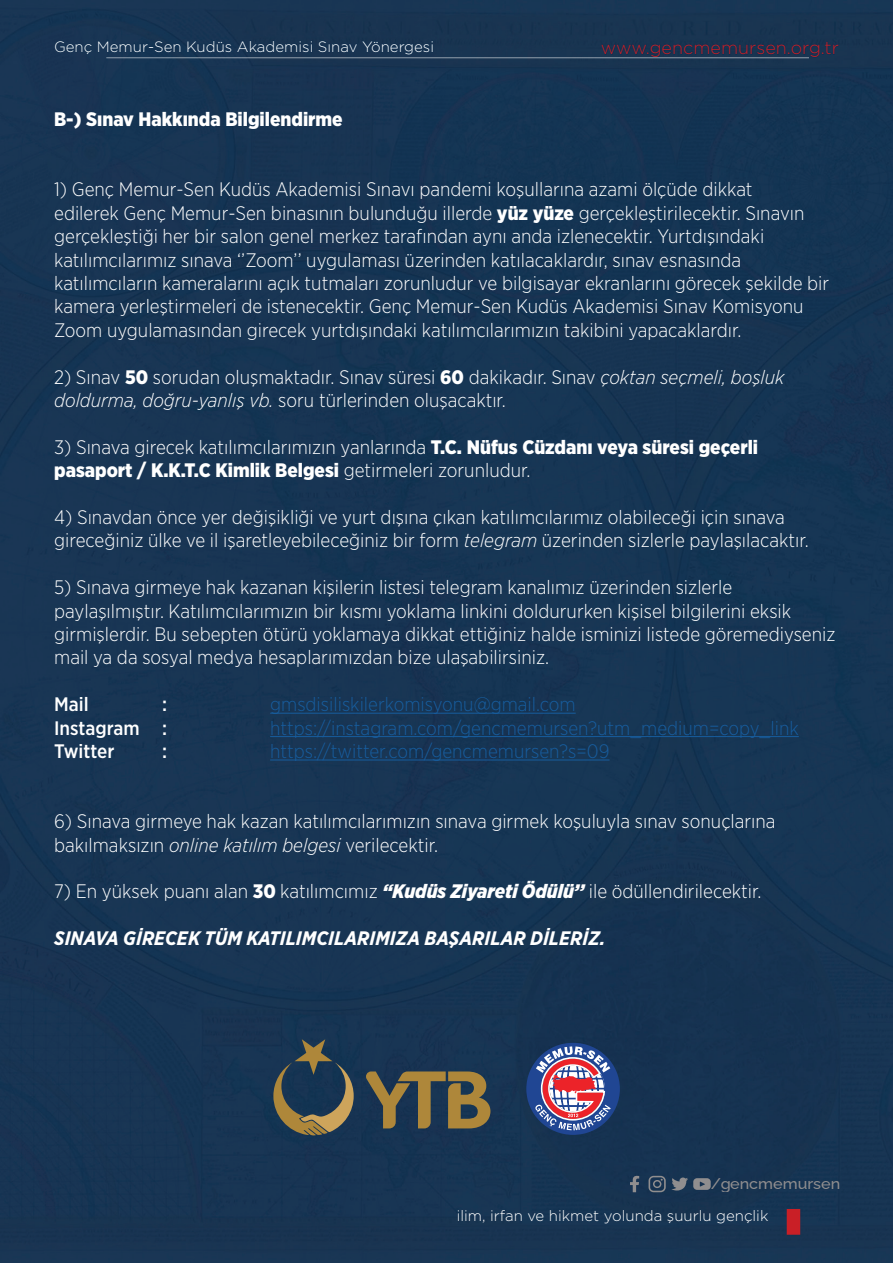
<style>
.page{position:relative;width:893px;height:1263px;background:#fff}
.page>*{position:absolute;margin:0;border:0;box-sizing:border-box;transform-origin:0 0}
.t1{font:300 19.5px/23.4px "Gotham Narrow";color:#fff}
.t2{font:300 19.5px "Gotham Narrow";color:#175d9e}
.t3{font:italic 700 19.5px "Gotham Narrow";color:#fff}
.t4{font:900 19.5px "Gotham Narrow";color:#fff}
.t5{font:500 19.5px "Gotham Narrow";color:#fff}
.t6{font:300 18px "Gotham";color:#c91f26}
.t7{font:500 15.45px "Raleway";color:#908e8f;scale:1.05 1}
.t8{font:300 15px "Gotham";color:#fff}
.s1{font-weight:900}
.s2{font-style:italic}
.s3{font-weight:900;font-style:italic}
</style>
<div class="page">
<div style="left:1px;top:0;width:892px;height:1263px;background:#173553"></div>
<img style="left:0;top:0;width:1px;height:1263px">
<hr style="left:270px;top:713px;width:306px;height:1px;background:#175d9e">
<hr style="left:270px;top:736px;width:529px;height:1px;background:#175d9e">
<hr style="left:270px;top:759px;width:339px;height:1px;background:#175d9e">
<div style="left:526px;top:1043px;width:94px;height:92px;background:#204693;border-radius:50%"></div>
<svg style="left:532px;top:1046px;width:80px;height:84px"></svg>
<svg style="left:365px;top:1071px;width:125px;height:57px;background:#635e45"></svg>
<svg style="left:273px;top:1039px;width:81px;height:96px;background:#444e4f"></svg>
<svg style="left:630px;top:1176px;width:9px;height:16px"></svg>
<svg style="left:649px;top:1176px;width:62px;height:16px"></svg>
<svg style="left:54px;top:40px;width:38px;height:15px"></svg>
<svg style="left:98px;top:40px;width:83px;height:13px"></svg>
<div style="left:187px;top:40px;width:125px;height:13px;background:#153250"></div>
<svg style="left:318px;top:40px;width:115px;height:15px;background:#153150"></svg>
<svg style="left:601px;top:41px;width:238px;height:17px;background:#143250"></svg>
<hr style="left:106px;top:57px;width:703px;height:1px;background:#fff">
<div style="left:787px;top:1209px;width:13px;height:26px;background:#c91f26"></div>
<p class="t8" style="left:54px;top:37px;width:382px">Genç Memur-Sen Kudüs Akademisi Sınav Yönergesi</p>
<p class="t6" style="left:601px;top:36px;width:240px">www.gencmemursen.org.tr</p>
<p class="t4" style="left:54px;top:106px;width:290px">B-) Sınav Hakkında Bilgilendirme</p>
<p class="t1" style="left:54px;top:177px;width:777px">1) Genç Memur-Sen Kudüs Akademisi Sınavı pandemi koşullarına azami ölçüde dikkat<br>edilerek Genç Memur-Sen binasının bulunduğu illerde <span class="s1">yüz yüze</span> gerçekleştirilecektir. Sınavın gerçekleştiği her bir salon genel merkez tarafından aynı anda izlenecektir. Yurtdışındaki katılımcılarımız sınava ‘’Zoom’’ uygulaması üzerinden katılacaklardır, sınav esnasında katılımcıların kameralarını açık tutmaları zorunludur ve bilgisayar ekranlarını görecek şekilde bir kamera yerleştirmeleri de istenecektir. Genç Memur-Sen Kudüs Akademisi Sınav Komisyonu Zoom uygulamasından girecek yurtdışındaki katılımcılarımızın takibini yapacaklardır.</p>
<p class="t1" style="left:54px;top:365px;width:732px">2) Sınav <span class="s1">50</span> sorudan oluşmaktadır. Sınav süresi <span class="s1">60</span> dakikadır. Sınav <span class="s2">çoktan seçmeli, boşluk doldurma, doğru-yanlış vb.</span> soru türlerinden oluşacaktır.</p>
<p class="t1" style="left:54px;top:435px;width:706px">3) Sınava girecek katılımcılarımızın yanlarında <span class="s1">T.C. Nüfus Cüzdanı veya süresi geçerli pasaport / K.K.T.C Kimlik Belgesi</span> getirmeleri zorunludur.</p>
<p class="t1" style="left:54px;top:505px;width:756px">4) Sınavdan önce yer değişikliği ve yurt dışına çıkan katılımcılarımız olabileceği için sınava gireceğiniz ülke ve il işaretleyebileceğiniz bir form <span class="s2">telegram</span> üzerinden sizlerle paylaşılacaktır.</p>
<p class="t1" style="left:54px;top:575px;width:783px">5) Sınava girmeye hak kazanan kişilerin listesi telegram kanalımız üzerinden sizlerle paylaşılmıştır. Katılımcılarımızın bir kısmı yoklama linkini doldururken kişisel bilgilerini eksik girmişlerdir. Bu sebepten ötürü yoklamaya dikkat ettiğiniz halde isminizi listede göremediyseniz mail ya da sosyal medya hesaplarımızdan bize ulaşabilirsiniz.</p>
<p class="t5" style="left:54px;top:692px;width:36px">Mail</p>
<p class="t5" style="left:162px;top:692px;width:7px">:</p>
<p class="t2" style="left:270px;top:692px;width:307px">gmsdisiliskilerkomisyonu@gmail.com</p>
<p class="t5" style="left:54px;top:715px;width:115px">Instagram :</p>
<p class="t2" style="left:270px;top:716px;width:530px">https://instagram.com/gencmemursen?utm_medium=copy_link</p>
<p class="t5" style="left:54px;top:739px;width:62px">Twitter</p>
<p class="t5" style="left:162px;top:739px;width:7px">:</p>
<p class="t2" style="left:270px;top:739px;width:341px">https://twitter.com/gencmemursen?s=09</p>
<p class="t1" style="left:54px;top:809px;width:723px">6) Sınava girmeye hak kazan katılımcılarımızın sınava girmek koşuluyla sınav sonuçlarına bakılmaksızın <span class="s2">online katılım belgesi</span> verilecektir.</p>
<p class="t1" style="left:54px;top:879px;width:709px">7) En yüksek puanı alan <span class="s1">30</span> katılımcımız <span class="s3">“Kudüs Ziyareti Ödülü’’</span> ile ödüllendirilecektir.</p>
<p class="t3" style="left:54px;top:926px;width:553px">SINAVA GİRECEK TÜM KATILIMCILARIMIZA BAŞARILAR DİLERİZ.</p>
<p class="t7" style="left:711px;top:1171px;width:125px">/gencmemursen</p>
<p class="t8" style="left:457px;top:1206px;width:313px">ilim, irfan ve hikmet yolunda şuurlu gençlik</p>
</div>
